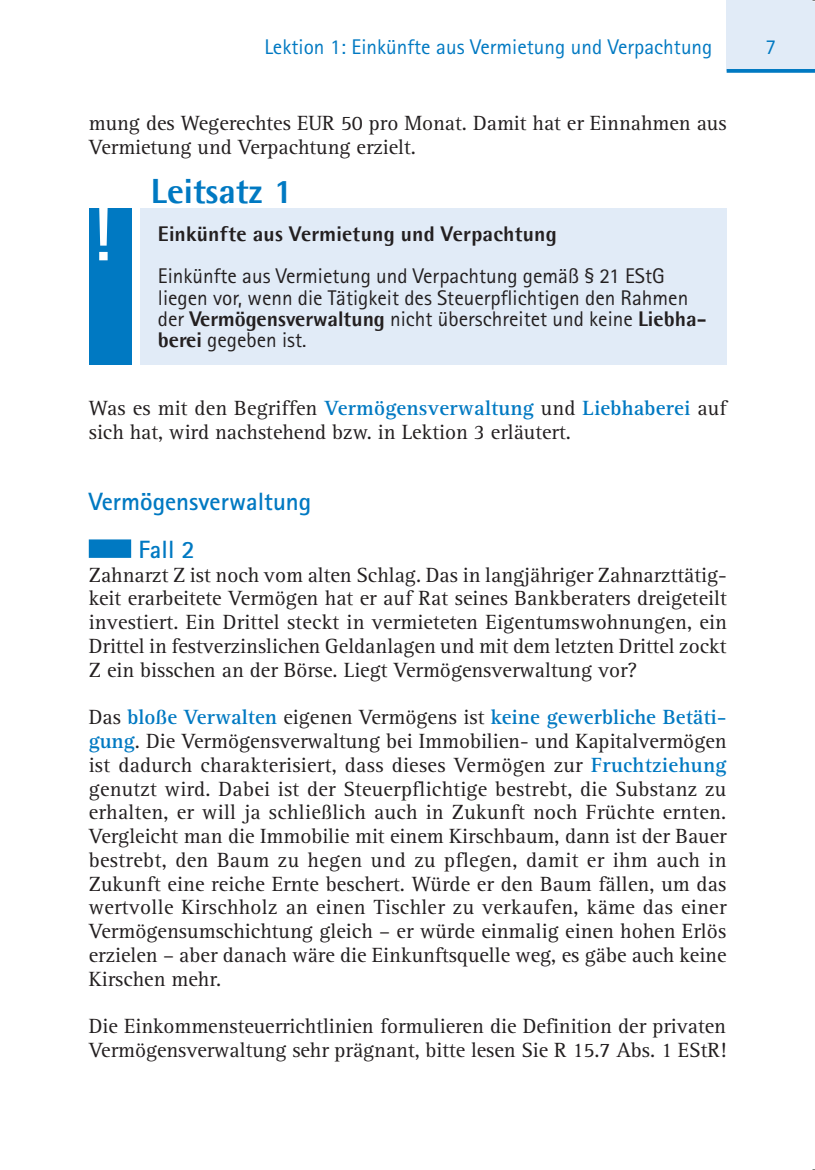
<style>
.page{position:relative;width:815px;height:1170px;background:#fff}
.page>*{position:absolute;margin:0;border:0;box-sizing:border-box;transform-origin:0 0}
.t1{font:75px "Frutiger LT Std";color:#fff}
.t2{font:700 35px "Agfa Rotis Semisans Ex";color:#0079c2}
.t3{font:700 25px/47.5px "Rotis Sans Serif Pro";color:#0079c2}
.t4{font:21.25px/23.8px "Rotis Serif Pro";color:#231f20}
.t5{font:21.25px/21.2px "Rotis Sans Serif Pro";color:#231f20}
.t6{font:21.25px "Rotis Sans Serif Pro";color:#0079c2}
.t7{font:700 21.25px "Agfa Rotis Semisans Ex";letter-spacing:.01em;color:#231f20}
.s1{font-family:"Agfa Rotis Semisans Ex";font-weight:700}
.s2{font-weight:700;color:#0079c2}
</style>
<div class="page">
<div style="left:727px;top:0;width:88px;height:71px;background:#e1ebf7"></div>
<svg style="left:727px;top:69px;width:88px;height:4px"></svg>
<div style="left:89px;top:539px;width:42px;height:19px;background:#0079c2"></div>
<div style="left:140px;top:208px;width:587px;height:157px;background:#e1ebf7"></div>
<div style="left:89px;top:208px;width:42px;height:157px;background:#0079c2"></div>
<p class="t6" style="left:264px;top:34px;width:450px">Lektion 1: Einkünfte aus Vermietung und Verpachtung</p>
<p class="t6" style="left:766px;top:34px;width:12px">7</p>
<p class="t4" style="left:89px;top:111px;width:639px">mung des Wegerechtes EUR 50 pro Monat. Damit hat er Einnahmen aus<br>Vermietung und Verpachtung erzielt.</p>
<h1 class="t1" style="left:89px;top:190px;width:31px">!</h1>
<h2 class="t2" style="left:151px;top:169px;width:144px">Leitsatz 1</h2>
<p class="t7" style="left:158px;top:220px;width:400px">Einkünfte aus Vermietung und Verpachtung</p>
<p class="t5" style="left:158px;top:265px;width:550px">Einkünfte aus Vermietung und Verpachtung gemäß § 21 EStG liegen vor, wenn die Tätigkeit des Steuerpflichtigen den Rahmen der <span class="s1">Vermögensverwaltung</span> nicht überschreitet und keine <span class="s1">Liebha&shy;berei</span> gegeben ist.</p>
<p class="t4" style="left:89px;top:396px;width:639px">Was es mit den Begriffen <span class="s2">Vermögensverwaltung</span> und <span class="s2">Liebhaberei</span> auf sich hat, wird nachstehend bzw. in Lektion 3 erläutert.</p>
<p class="t3" style="left:138px;top:478px;width:175px;text-indent:-50px">Vermögensverwaltung<br>Fall 2</p>
<p class="t4" style="left:89px;top:562px;width:640px;text-align:justify">Zahnarzt Z ist noch vom alten Schlag. Das in langjähriger Zahnarzttätig&shy;keit erarbeitete Vermögen hat er auf Rat seines Bankberaters dreigeteilt investiert. Ein Drittel steckt in vermieteten Eigentumswohnungen, ein Drittel in festverzinslichen Geldanlagen und mit dem letzten Drittel zockt Z ein bisschen an der Börse. Liegt Vermögensverwaltung vor?</p>
<p class="t4" style="left:89px;top:705px;width:639px;text-align:justify">Das <span class="s2">bloße Verwalten</span> eigenen Vermögens ist <span class="s2">keine gewerbliche Betäti&shy;gung</span>. Die Vermögensverwaltung bei Immobilien- und Kapitalvermögen ist dadurch charakterisiert, dass dieses Vermögen zur <span class="s2">Fruchtziehung </span>genutzt wird. Dabei ist der Steuerpflichtige bestrebt, die Substanz zu erhalten, er will ja schließlich auch in Zukunft noch Früchte ernten.<br>Vergleicht man die Immobilie mit einem Kirschbaum, dann ist der Bauer bestrebt, den Baum zu hegen und zu pflegen, damit er ihm auch in Zukunft eine reiche Ernte beschert. Würde er den Baum fällen, um das wertvolle Kirschholz an einen Tischler zu verkaufen, käme das einer Vermögensumschichtung gleich – er würde einmalig einen hohen Erlös erzielen – aber danach wäre die Einkunftsquelle weg, es gäbe auch keine Kirschen mehr.</p>
<p class="t4" style="left:89px;top:1014px;width:639px">Die Einkommensteuerrichtlinien formulieren die Definition der privaten<br>Vermögensverwaltung sehr prägnant, bitte lesen Sie R 15.7 Abs. 1 EStR!</p>
</div>
